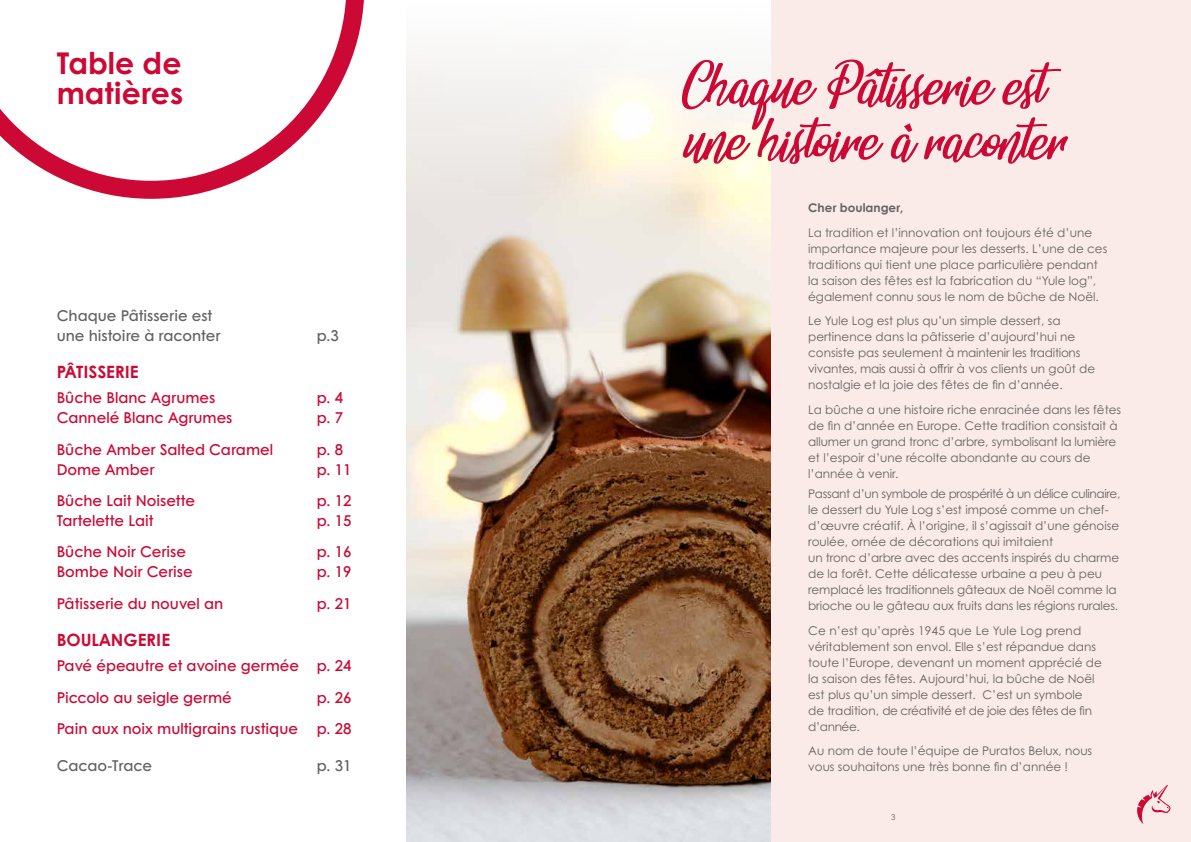
<style>
.page{position:relative;width:1191px;height:842px;background:#fff}
.page>*{position:absolute;margin:0;border:0;box-sizing:border-box;transform-origin:0 0}
.t1{font:700 30px/30px "Century Gothic";color:#cc0935}
.t2{font:700 17px "Century Gothic";color:#cc0935}
.t3{font:600 15px/31.3px "Century Gothic";color:#cc0935}
.t4{font:600 15px/20px "Century Gothic";color:#646363}
.t5{font:12px/16px "Century Gothic Pro";color:#646363}
.t6{font:700 12px "Century Gothic";color:#646363}
.t7{font:8px "Century Gothic Pro";color:#646363}
</style>
<div class="page">
<img style="left:407px;top:205px;width:364px;height:637px">
<svg style="left:406px;top:59px;width:365px;height:146px"></svg>
<svg style="left:0;top:0;width:364px;height:199px"></svg>
<div style="left:771px;top:0;width:420px;height:842px;background:#fbebe8"></div>
<svg style="left:682px;top:59px;width:386px;height:105px"></svg>
<svg style="left:1137px;top:785px;width:33px;height:39px"></svg>
<h1 class="t1" style="left:57px;top:47px;width:128px">Table de matières</h1>
<p class="t4" style="left:57px;top:305px;width:165px">Chaque Pâtisserie est une histoire à raconter</p>
<p class="t4" style="left:317px;top:325px;width:24px">p.3</p>
<h2 class="t2" style="left:57px;top:360px;width:83px">PÂTISSERIE</h2>
<p class="t3" style="left:57px;top:382px;width:160px">Bûche Blanc Agrumes</p>
<p class="t3" style="left:317px;top:382px;width:28px">p. 4</p>
<p class="t3" style="left:57px;top:402px;width:177px">Cannelé Blanc Agrumes</p>
<p class="t3" style="left:317px;top:402px;width:28px">p. 7</p>
<p class="t3" style="left:57px;top:433px;width:218px">Bûche Amber Salted Caramel</p>
<p class="t3" style="left:317px;top:433px;width:28px">p. 8</p>
<p class="t3" style="left:57px;top:453px;width:99px">Dome Amber</p>
<p class="t3" style="left:317px;top:453px;width:36px">p. 11</p>
<p class="t3" style="left:57px;top:484px;width:140px">Bûche Lait Noisette</p>
<p class="t3" style="left:317px;top:484px;width:36px">p. 12</p>
<p class="t3" style="left:57px;top:504px;width:98px">Tartelette Lait</p>
<p class="t3" style="left:317px;top:504px;width:36px">p. 15</p>
<p class="t3" style="left:57px;top:536px;width:131px">Bûche Noir Cerise</p>
<p class="t3" style="left:317px;top:536px;width:36px">p. 16</p>
<p class="t3" style="left:57px;top:556px;width:137px">Bombe Noir Cerise</p>
<p class="t3" style="left:317px;top:556px;width:36px">p. 19</p>
<p class="t3" style="left:57px;top:587px;width:168px">Pâtisserie du nouvel an</p>
<p class="t3" style="left:317px;top:587px;width:36px">p. 21</p>
<h2 class="t2" style="left:57px;top:628px;width:115px">BOULANGERIE</h2>
<p class="t3" style="left:57px;top:650px;width:296px">Pavé épeautre et avoine germée p. 24<br>Piccolo au seigle germé</p>
<p class="t3" style="left:57px;top:681px;width:296px;text-align:right">p. 26<br>Pain aux noix multigrains rustique p. 28</p>
<p class="t4" style="left:57px;top:755px;width:97px">Cacao-Trace</p>
<p class="t4" style="left:317px;top:755px;width:36px">p. 31</p>
<p class="t6" style="left:808px;top:200px;width:97px">Cher boulanger,</p>
<p class="t5" style="left:808px;top:224px;width:301px">La tradition et l’innovation ont toujours été d’une importance majeure pour les desserts. L’une de ces traditions qui tient une place particulière pendant la saison des fêtes est la fabrication du “Yule log”, également connu sous le nom de bûche de Noël.</p>
<p class="t5" style="left:808px;top:313px;width:288px">Le Yule Log est plus qu’un simple dessert, sa pertinence dans la pâtisserie d’aujourd’hui ne consiste pas seulement à maintenir les traditions vivantes, mais aussi à offrir à vos clients un goût de nostalgie et la joie des fêtes de fin d’année.</p>
<p class="t5" style="left:808px;top:401px;width:314px">La bûche a une histoire riche enracinée dans les fêtes de fin d’année en Europe. Cette tradition consistait à allumer un grand tronc d’arbre, symbolisant la lumière et l’espoir d’une récolte abondante au cours de l’année à venir.</p>
<p class="t5" style="left:808px;top:486px;width:314px">Passant d’un symbole de prospérité à un délice culinaire, le dessert du Yule Log s’est imposé comme un chef&shy;d’œuvre créatif. À l’origine, il s’agissait d’une génoise roulée, ornée de décorations qui imitaient<br>un tronc d’arbre avec des accents inspirés du charme de la forêt. Cette délicatesse urbaine a peu à peu remplacé les traditionnels gâteaux de Noël comme la brioche ou le gâteau aux fruits dans les régions rurales.</p>
<p class="t5" style="left:808px;top:622px;width:295px">Ce n’est qu’après 1945 que Le Yule Log prend véritablement son envol. Elle s’est répandue dans toute l’Europe, devenant un moment apprécié de la saison des fêtes. Aujourd’hui, la bûche de Noël est plus qu’un simple dessert. C’est un symbole<br>de tradition, de créativité et de joie des fêtes de fin d’année.</p>
<p class="t5" style="left:808px;top:742px;width:286px">Au nom de toute l’équipe de Puratos Belux, nous vous souhaitons une très bonne fin d’année !</p>
<p class="t7" style="left:891px;top:813px;width:6px">3</p>
</div>
